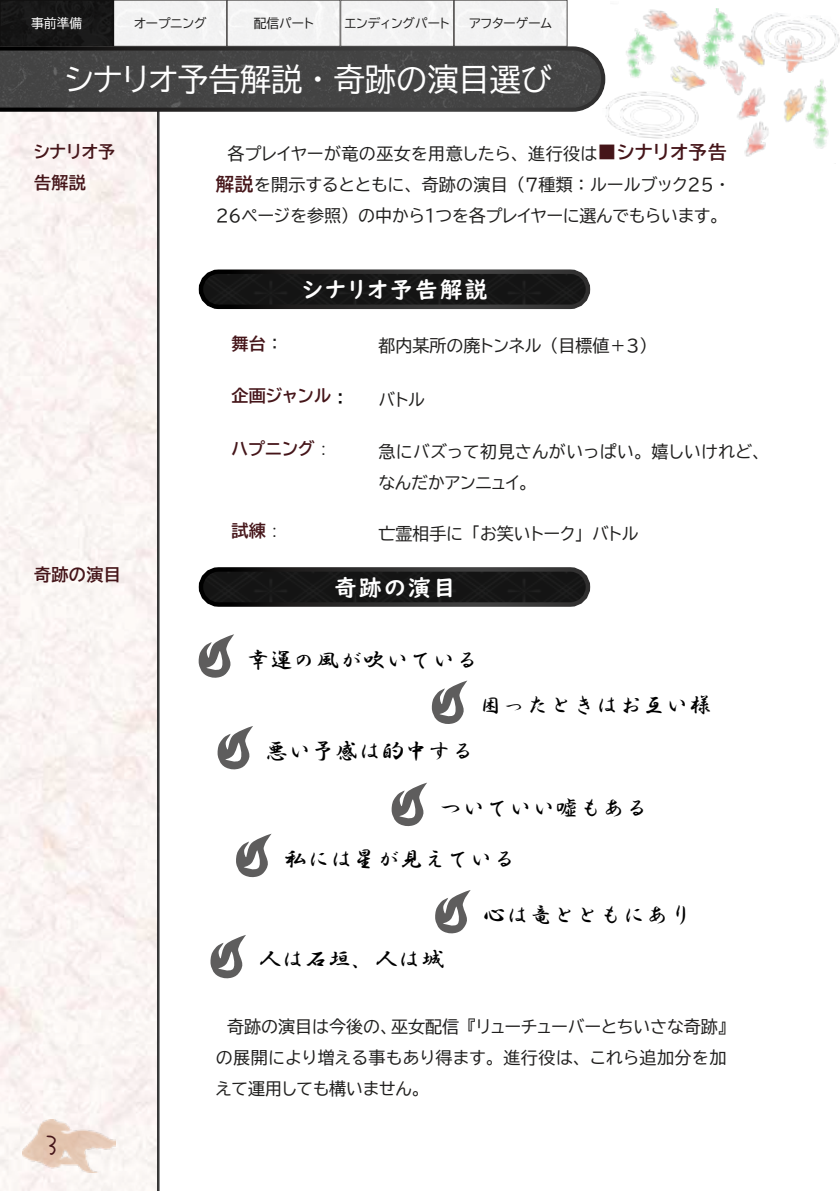
<style>
.page{position:relative;width:840px;height:1191px;background:#fff}
.page>*{position:absolute;margin:0;border:0;box-sizing:border-box;transform-origin:0 0}
.t1{font:31.2px "BIZ UDP Gothic";color:#fff}
.t2{font:28.4px "Yu Na FONT P";color:#451519}
.t3{font:22.6px "HGS Gyoshotai";letter-spacing:.025em;color:#000}
.t4{font:22.6px "UD Digi Kyokasho NK B";letter-spacing:.1em;color:#fff}
.t5{font:17px/30.8px "BIZ UDP Gothic";color:#1f1e1d;text-align:justify}
.t6{font:17px/31.2px "BIZ UDP Gothic";letter-spacing:.03em;color:#1f1e1d}
.t7{font:17px/31.2px "BIZ UDP Gothic Bold";letter-spacing:.025em;color:#451519}
.t8{font:12.8px "BIZ UDP Gothic";color:#1f1e1d}
.t9{font:12.8px "BIZ UDP Gothic";color:#fff}
.s1{font-family:"BIZ UDP Gothic Bold";font-size:18.4px;color:#451519}
.s2{font-family:"BIZ UDP Gothic";color:#1f1e1d}
.s3{color:#050202}
.s4{font-family:"Roboto";color:#1f1e1d}
</style>
<div class="page">
<div style="left:1px;top:0;width:159px;height:1191px;background:linear-gradient(to bottom,#343434,#343434)"></div>
<img style="left:0;top:114px;width:156px;height:1077px">
<img style="left:600px;top:8px;width:239px;height:156px">
<div style="left:115px;top:0;width:450px;height:46px;background:#f2f2f3"></div>
<div style="left:113px;top:0;width:114px;height:46px;border:1px solid #545251"></div>
<div style="left:227px;top:0;width:113px;height:46px;border:1px solid #545251"></div>
<div style="left:340px;top:0;width:113px;height:46px;border:1px solid #545251"></div>
<div style="left:454px;top:0;width:113px;height:46px;border:1px solid #545251"></div>
<img style="left:22px;top:1120px;width:93px;height:52px">
<div style="left:0;top:0;width:113px;height:46px;background:#171717"></div>
<div style="left:0;top:46px;width:608px;height:68px;background:#000;opacity:.5"></div>
<div style="left:197px;top:269px;width:396px;height:44px;background:#000;opacity:.5"></div>
<div style="left:197px;top:566px;width:396px;height:44px;background:#000;opacity:.5"></div>
<svg style="left:198px;top:634px;width:36px;height:44px"></svg>
<svg style="left:431px;top:680px;width:36px;height:44px"></svg>
<svg style="left:391px;top:782px;width:36px;height:44px"></svg>
<svg style="left:236px;top:834px;width:35px;height:43px"></svg>
<svg style="left:210px;top:935px;width:36px;height:44px"></svg>
<svg style="left:217px;top:726px;width:36px;height:44px"></svg>
<svg style="left:435px;top:890px;width:35px;height:44px"></svg>
<p class="t9" style="left:31px;top:17px;width:53px">事前準備</p>
<p class="t8" style="left:134px;top:17px;width:74px">オープニング</p>
<p class="t8" style="left:253px;top:17px;width:62px">配信パート</p>
<p class="t8" style="left:345px;top:17px;width:106px">エンディングパート</p>
<p class="t8" style="left:469px;top:17px;width:84px">アフターゲーム</p>
<h1 class="t1" style="left:66px;top:63px;width:488px">シナリオ予告解説・奇跡の演目選び</h1>
<p class="t7" style="left:34px;top:136px;width:83px">シナリオ予告解説</p>
<p class="t7" style="left:34px;top:559px;width:88px">奇跡の演目</p>
<h2 class="t2" style="left:45px;top:1130px;width:15px">3</h2>
<p class="t5" style="left:215px;top:138px;width:512px">　各プレイヤーが竜の巫女を用意したら、進行役は<span class="s1">■シナリオ予告解説</span>を開示するとともに、奇跡の演目（７種類：ルールブック２５・２６ページを参照）の中から１つを各プレイヤーに選んでもらいます。</p>
<h3 class="t4" style="left:302px;top:276px;width:187px">シナリオ予告解説</h3>
<p class="t7" style="left:231px;top:327px;width:49px">舞台<span class="s2">：</span></p>
<p class="t5" style="left:378px;top:330px;width:271px">都内某所の廃トンネル（目標値＋３）</p>
<p class="t7" style="left:231px;top:380px;width:113px">企画ジャンル <span class="s3">:</span></p>
<p class="t5" style="left:378px;top:384px;width:48px">バトル</p>
<p class="t7" style="left:231px;top:433px;width:95px">ハプニング <span class="s4">:</span></p>
<p class="t6" style="left:378px;top:436px;width:385px">急にバズって初見さんがいっぱい。嬉しいけれど、なんだかアンニュイ。</p>
<p class="t7" style="left:231px;top:514px;width:47px">試練 <span class="s4">:</span></p>
<p class="t5" style="left:378px;top:518px;width:261px">亡霊相手に「お笑いトーク」バトル</p>
<h3 class="t4" style="left:334px;top:574px;width:123px">奇跡の演目</h3>
<h3 class="t3" style="left:246px;top:648px;width:233px">幸運の風が吹いている</h3>
<h3 class="t3" style="left:479px;top:693px;width:233px">困ったときはお互い様</h3>
<h3 class="t3" style="left:265px;top:740px;width:210px">悪い予感は的中する</h3>
<h3 class="t3" style="left:439px;top:796px;width:210px">ついていい嘘もある</h3>
<h3 class="t3" style="left:283px;top:847px;width:233px">私には星が見えている</h3>
<h3 class="t3" style="left:258px;top:947px;width:187px">人は石垣、人は城</h3>
<h3 class="t3" style="left:482px;top:904px;width:210px">心は竜とともにあり</h3>
<p class="t5" style="left:215px;top:1011px;width:512px">　奇跡の演目は今後の、巫女配信『リューチューバーとちいさな奇跡』の展開により増える事もあり得ます。進行役は、これら追加分を加えて運用しても構いません。</p>
</div>
